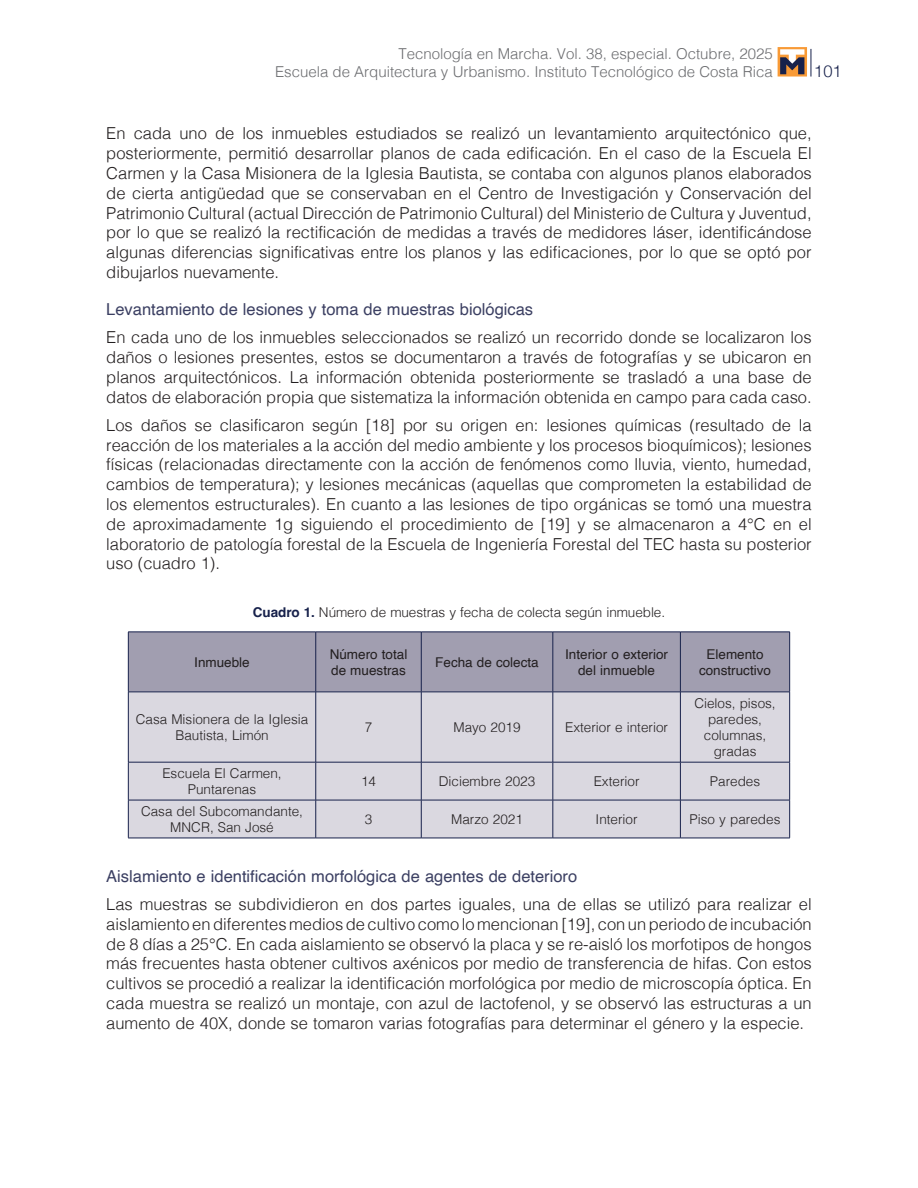
<style>
.page{position:relative;width:918px;height:1188px;background:#fff}
.page>*{position:absolute;margin:0;border:0;box-sizing:border-box;transform-origin:0 0}
.t1{font:300 16.5px/19.8px "Helvetica";color:#231f20;text-align:justify}
.t2{font:16.5px "Helvetica";color:#3b3f62}
.t3{font:300 16.5px "Helvetica Neue";color:#17214b}
.t4{font:300 15px/18px "Helvetica";color:#6c6d70;text-align:right}
.t5{font:300 13.5px/16.2px "Helvetica";color:#231f20;text-align:center}
.t6{font:13.5px/16.2px "Helvetica";color:#231f20;text-align:center}
.s1{font-weight:700;color:#17214b}
</style>
<div class="page">
<svg style="left:811px;top:49px;width:1px;height:28px"></svg>
<svg style="left:778px;top:47px;width:29px;height:30px"></svg>
<svg style="left:780px;top:49px;width:24px;height:25px"></svg>
<div style="left:129px;top:633px;width:660px;height:59px;background:#a19eb0"></div>
<div style="left:129px;top:693px;width:660px;height:145px;background:#dad8e0"></div>
<hr style="left:128px;top:632px;width:188px;height:1px;background:#17214b">
<hr style="left:128px;top:632px;width:1px;height:60px;background:#17214b">
<hr style="left:316px;top:632px;width:105px;height:1px;background:#17214b">
<hr style="left:315px;top:632px;width:1px;height:60px;background:#17214b">
<hr style="left:421px;top:632px;width:132px;height:1px;background:#17214b">
<hr style="left:421px;top:632px;width:1px;height:60px;background:#17214b">
<hr style="left:553px;top:632px;width:127px;height:1px;background:#17214b">
<hr style="left:553px;top:632px;width:1px;height:60px;background:#17214b">
<hr style="left:680px;top:632px;width:110px;height:1px;background:#17214b">
<hr style="left:680px;top:632px;width:1px;height:60px;background:#17214b">
<hr style="left:789px;top:632px;width:1px;height:60px;background:#17214b">
<hr style="left:128px;top:692px;width:188px;height:1px;background:#17214b">
<hr style="left:128px;top:692px;width:1px;height:70px;background:#17214b">
<hr style="left:316px;top:692px;width:105px;height:1px;background:#17214b">
<hr style="left:315px;top:692px;width:1px;height:70px;background:#17214b">
<hr style="left:421px;top:692px;width:132px;height:1px;background:#17214b">
<hr style="left:421px;top:692px;width:1px;height:70px;background:#17214b">
<hr style="left:553px;top:692px;width:127px;height:1px;background:#17214b">
<hr style="left:553px;top:692px;width:1px;height:70px;background:#17214b">
<hr style="left:680px;top:692px;width:110px;height:1px;background:#17214b">
<hr style="left:680px;top:692px;width:1px;height:70px;background:#17214b">
<hr style="left:789px;top:692px;width:1px;height:70px;background:#17214b">
<hr style="left:128px;top:762px;width:188px;height:1px;background:#17214b">
<hr style="left:128px;top:762px;width:1px;height:38px;background:#17214b">
<hr style="left:316px;top:762px;width:105px;height:1px;background:#17214b">
<hr style="left:315px;top:762px;width:1px;height:38px;background:#17214b">
<hr style="left:421px;top:762px;width:132px;height:1px;background:#17214b">
<hr style="left:421px;top:762px;width:1px;height:38px;background:#17214b">
<hr style="left:553px;top:762px;width:127px;height:1px;background:#17214b">
<hr style="left:553px;top:762px;width:1px;height:38px;background:#17214b">
<hr style="left:680px;top:762px;width:110px;height:1px;background:#17214b">
<hr style="left:680px;top:762px;width:1px;height:38px;background:#17214b">
<hr style="left:789px;top:762px;width:1px;height:38px;background:#17214b">
<hr style="left:128px;top:800px;width:188px;height:1px;background:#17214b">
<hr style="left:128px;top:800px;width:1px;height:38px;background:#17214b">
<hr style="left:316px;top:800px;width:105px;height:1px;background:#17214b">
<hr style="left:315px;top:800px;width:1px;height:38px;background:#17214b">
<hr style="left:421px;top:800px;width:132px;height:1px;background:#17214b">
<hr style="left:421px;top:800px;width:1px;height:38px;background:#17214b">
<hr style="left:553px;top:800px;width:127px;height:1px;background:#17214b">
<hr style="left:553px;top:800px;width:1px;height:38px;background:#17214b">
<hr style="left:680px;top:800px;width:110px;height:1px;background:#17214b">
<hr style="left:680px;top:800px;width:1px;height:38px;background:#17214b">
<hr style="left:789px;top:800px;width:1px;height:38px;background:#17214b">
<hr style="left:128px;top:838px;width:188px;height:1px;background:#17214b">
<hr style="left:316px;top:838px;width:105px;height:1px;background:#17214b">
<hr style="left:421px;top:838px;width:132px;height:1px;background:#17214b">
<hr style="left:553px;top:838px;width:127px;height:1px;background:#17214b">
<hr style="left:680px;top:838px;width:110px;height:1px;background:#17214b">
<p class="t4" style="left:275px;top:43px;width:499px">Tecnología en Marcha. Vol. 38, especial. Octubre, 2025<br>Escuela de Arquitectura y Urbanismo. Instituto Tecnológico de Costa Rica</p>
<p class="t3" style="left:814px;top:57px;width:29px">101</p>
<p class="t1" style="left:106px;top:122px;width:707px">En cada uno de los inmuebles estudiados se realizó un levantamiento arquitectónico que, posteriormente, permitió desarrollar planos de cada edificación. En el caso de la Escuela El Carmen y la Casa Misionera de la Iglesia Bautista, se contaba con algunos planos elaborados de cierta antigüedad que se conservaban en el Centro de Investigación y Conservación del Patrimonio Cultural (actual Dirección de Patrimonio Cultural) del Ministerio de Cultura y Juventud, por lo que se realizó la rectificación de medidas a través de medidores láser, identificándose algunas diferencias significativas entre los planos y las edificaciones, por lo que se optó por dibujarlos nuevamente.</p>
<p class="t2" style="left:106px;top:296px;width:428px">Levantamiento de lesiones y toma de muestras biológicas</p>
<p class="t1" style="left:106px;top:326px;width:707px">En cada uno de los inmuebles seleccionados se realizó un recorrido donde se localizaron los daños o lesiones presentes, estos se documentaron a través de fotografías y se ubicaron en planos arquitectónicos. La información obtenida posteriormente se trasladó a una base de datos de elaboración propia que sistematiza la información obtenida en campo para cada caso.</p>
<p class="t1" style="left:106px;top:414px;width:707px">Los daños se clasificaron según [18] por su origen en: lesiones químicas (resultado de la reacción de los materiales a la acción del medio ambiente y los procesos bioquímicos); lesiones físicas (relacionadas directamente con la acción de fenómenos como lluvia, viento, humedad, cambios de temperatura); y lesiones mecánicas (aquellas que comprometen la estabilidad de los elementos estructurales). En cuanto a las lesiones de tipo orgánicas se tomó una muestra de aproximadamente 1g siguiendo el procedimiento de [19] y se almacenaron a 4°C en el laboratorio de patología forestal de la Escuela de Ingeniería Forestal del TEC hasta su posterior uso (cuadro 1).</p>
<p class="t5" style="left:253px;top:603px;width:414px"><span class="s1">Cuadro 1.</span> Número de muestras y fecha de colecta según inmueble.</p>
<p class="t6" style="left:194px;top:655px;width:57px">Inmueble</p>
<p class="t6" style="left:330px;top:646px;width:79px;text-align:left">Número total de muestras</p>
<p class="t6" style="left:435px;top:655px;width:105px">Fecha de colecta</p>
<p class="t6" style="left:565px;top:646px;width:104px">Interior o exterior del inmueble</p>
<p class="t6" style="left:699px;top:646px;width:74px">Elemento constructivo</p>
<p class="t5" style="left:136px;top:710px;width:174px">Casa Misionera de la Iglesia<br>Bautista, Limón</p>
<p class="t5" style="left:365px;top:718px;width:9px">7</p>
<p class="t5" style="left:453px;top:718px;width:69px">Mayo 2019</p>
<p class="t5" style="left:565px;top:718px;width:104px">Exterior e interior</p>
<p class="t5" style="left:694px;top:694px;width:83px">Cielos, pisos, paredes, columnas, gradas</p>
<p class="t5" style="left:162px;top:764px;width:121px">Escuela El Carmen,<br>Puntarenas</p>
<p class="t5" style="left:361px;top:772px;width:17px">14</p>
<p class="t5" style="left:439px;top:772px;width:98px">Diciembre 2023</p>
<p class="t5" style="left:594px;top:772px;width:47px">Exterior</p>
<p class="t5" style="left:710px;top:772px;width:52px">Paredes</p>
<p class="t5" style="left:141px;top:802px;width:164px">Casa del Subcomandante,<br>MNCR, San José</p>
<p class="t5" style="left:365px;top:810px;width:9px">3</p>
<p class="t5" style="left:451px;top:810px;width:73px">Marzo 2021</p>
<p class="t5" style="left:596px;top:810px;width:44px">Interior</p>
<p class="t5" style="left:690px;top:810px;width:92px">Piso y paredes</p>
<p class="t2" style="left:106px;top:863px;width:472px">Aislamiento e identificación morfológica de agentes de deterioro</p>
<p class="t1" style="left:106px;top:893px;width:707px">Las muestras se subdividieron en dos partes iguales, una de ellas se utilizó para realizar el aislamiento en diferentes medios de cultivo como lo mencionan [19], con un periodo de incubación de 8 días a 25°C. En cada aislamiento se observó la placa y se re-aisló los morfotipos de hongos más frecuentes hasta obtener cultivos axénicos por medio de transferencia de hifas. Con estos cultivos se procedió a realizar la identificación morfológica por medio de microscopía óptica. En cada muestra se realizó un montaje, con azul de lactofenol, y se observó las estructuras a un aumento de 40X, donde se tomaron varias fotografías para determinar el género y la especie.</p>
</div>
